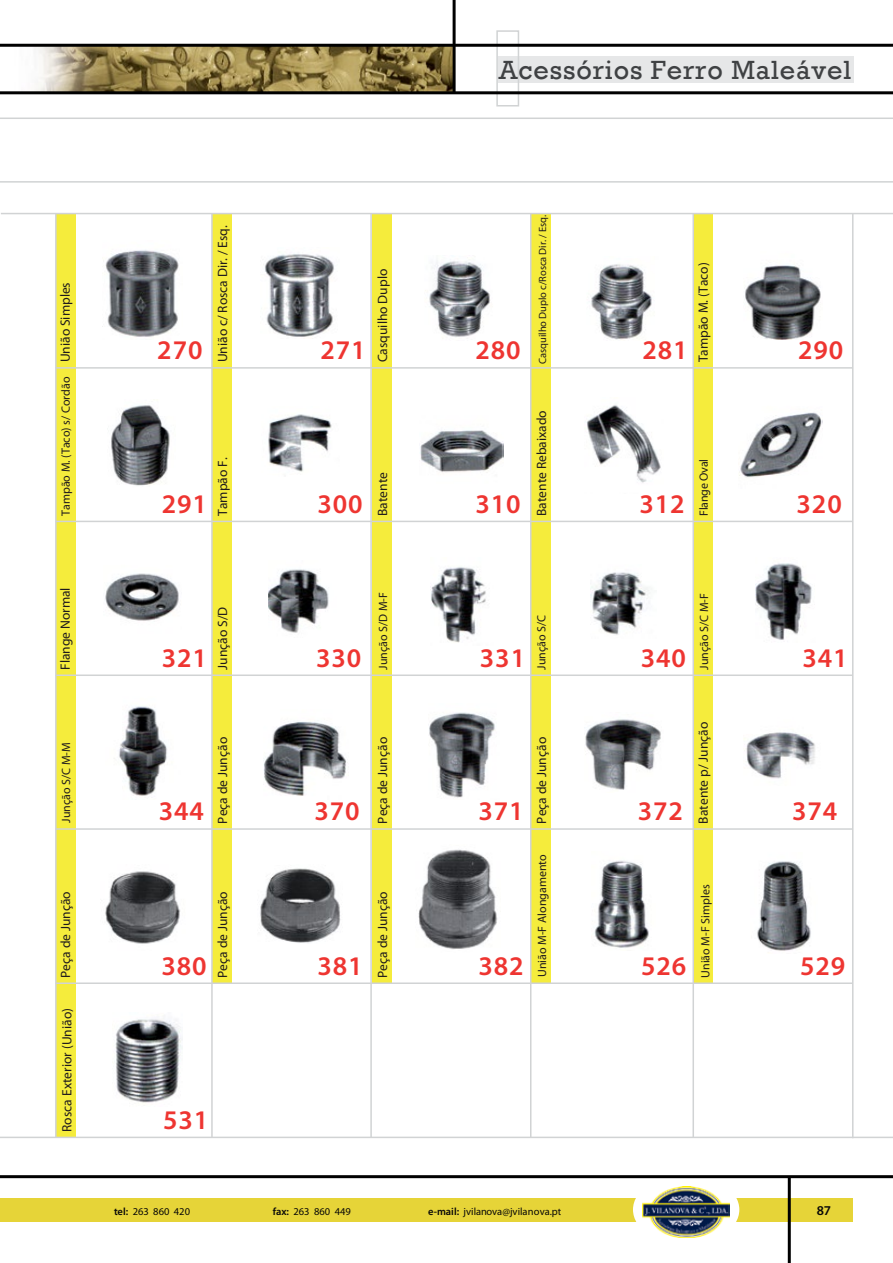
<style>
.page{position:relative;width:893px;height:1263px;background:#fff}
.page>*{position:absolute;margin:0;border:0;box-sizing:border-box;transform-origin:0 0}
.t1{font:600 27px "Myriad Pro";letter-spacing:.035em;color:#ee3531}
.t2{font:27px "Rockwell";letter-spacing:.035em;color:#3f4143}
.t3{font:13.5px "Myriad Pro";color:#1e191d}
.t4{font:600 13.5px "Myriad Pro";color:#080808}
.t5{font:12px "Myriad Pro";color:#1e191d}
.t6{font:10.5px "Myriad Pro";color:#080808}
.t7{font:10.5px "Myriad Pro";letter-spacing:-.005em;color:#1e191d}
.s1{font-weight:600}
</style>
<div class="page">
<img style="left:34px;top:47px;width:419px;height:44px">
<div style="left:56px;top:984px;width:20px;height:154px;background:#f5ec3c"></div>
<img style="left:115px;top:1019px;width:68px;height:84px">
<div style="left:531px;top:829px;width:20px;height:154px;background:#f5ec3c"></div>
<div style="left:693px;top:829px;width:20px;height:154px;background:#f5ec3c"></div>
<img style="left:757px;top:861px;width:54px;height:90px">
<div style="left:0;top:1198px;width:852px;height:24px;background:#e6d438"></div>
<div style="left:633px;top:1174px;width:106px;height:71px;background:#fff;border-radius:50%"></div>
<div style="left:56px;top:829px;width:20px;height:154px;background:#f5ec3c"></div>
<div style="left:212px;top:829px;width:20px;height:154px;background:#f5ec3c"></div>
<div style="left:372px;top:829px;width:20px;height:154px;background:#f5ec3c"></div>
<hr style="left:56px;top:982px;width:797px;height:2px;background:#d1d3d4">
<div style="left:56px;top:675px;width:20px;height:154px;background:#f5ec3c"></div>
<div style="left:212px;top:675px;width:20px;height:154px;background:#f5ec3c"></div>
<div style="left:372px;top:675px;width:20px;height:154px;background:#f5ec3c"></div>
<div style="left:531px;top:675px;width:20px;height:154px;background:#f5ec3c"></div>
<div style="left:693px;top:675px;width:20px;height:154px;background:#f5ec3c"></div>
<hr style="left:56px;top:828px;width:797px;height:2px;background:#d1d3d4">
<div style="left:56px;top:521px;width:20px;height:154px;background:#f5ec3c"></div>
<div style="left:212px;top:521px;width:20px;height:154px;background:#f5ec3c"></div>
<div style="left:372px;top:521px;width:20px;height:154px;background:#f5ec3c"></div>
<div style="left:531px;top:521px;width:20px;height:154px;background:#f5ec3c"></div>
<div style="left:693px;top:521px;width:20px;height:154px;background:#f5ec3c"></div>
<hr style="left:56px;top:674px;width:797px;height:2px;background:#d1d3d4">
<div style="left:56px;top:367px;width:20px;height:154px;background:#f5ec3c"></div>
<div style="left:212px;top:367px;width:20px;height:154px;background:#f5ec3c"></div>
<div style="left:372px;top:367px;width:20px;height:154px;background:#f5ec3c"></div>
<div style="left:531px;top:367px;width:20px;height:154px;background:#f5ec3c"></div>
<div style="left:693px;top:367px;width:20px;height:154px;background:#f5ec3c"></div>
<div style="left:56px;top:214px;width:20px;height:154px;background:#f5ec3c"></div>
<div style="left:212px;top:214px;width:20px;height:154px;background:#f5ec3c"></div>
<div style="left:372px;top:214px;width:20px;height:154px;background:#f5ec3c"></div>
<div style="left:531px;top:214px;width:20px;height:154px;background:#f5ec3c"></div>
<div style="left:693px;top:214px;width:20px;height:154px;background:#f5ec3c"></div>
<hr style="left:56px;top:367px;width:797px;height:2px;background:#d1d3d4">
<hr style="left:211px;top:213px;width:2px;height:925px;background:#d1d3d4">
<hr style="left:370px;top:213px;width:2px;height:925px;background:#d1d3d4">
<hr style="left:530px;top:213px;width:1px;height:925px;background:#d1d3d4">
<hr style="left:692px;top:213px;width:2px;height:925px;background:#d1d3d4">
<hr style="left:56px;top:521px;width:797px;height:1px;background:#d1d3d4">
<hr style="left:55px;top:213px;width:2px;height:925px;background:#d1d3d4">
<svg style="left:0;top:117px;width:15px;height:1px"></svg>
<div style="left:498px;top:57px;width:355px;height:26px;background:#e6e7e8"></div>
<div style="left:496px;top:30px;width:23px;height:77px;border:2px solid #d1d3d4"></div>
<hr style="left:0;top:91px;width:893px;height:3px;background:#000">
<hr style="left:0;top:44px;width:893px;height:3px;background:#000">
<hr style="left:0;top:1175px;width:893px;height:3px;background:#000">
<hr style="left:453px;top:0;width:3px;height:93px;background:#000">
<hr style="left:788px;top:1176px;width:3px;height:87px;background:#000">
<svg style="left:0;top:118px;width:893px;height:65px"></svg>
<hr style="left:0;top:1137px;width:893px;height:1px;background:#d1d3d4">
<hr style="left:1px;top:213px;width:892px;height:1px;background:#d1d3d4">
<hr style="left:852px;top:214px;width:1px;height:924px;background:#d1d3d4">
<img style="left:105px;top:250px;width:74px;height:87px">
<img style="left:265px;top:254px;width:69px;height:83px">
<img style="left:425px;top:261px;width:65px;height:76px">
<img style="left:591px;top:264px;width:61px;height:76px">
<img style="left:745px;top:265px;width:76px;height:74px">
<img style="left:111px;top:405px;width:59px;height:81px">
<img style="left:268px;top:414px;width:64px;height:58px">
<img style="left:420px;top:430px;width:83px;height:43px">
<img style="left:586px;top:405px;width:75px;height:78px">
<img style="left:739px;top:412px;width:83px;height:66px">
<img style="left:105px;top:573px;width:74px;height:48px">
<img style="left:269px;top:569px;width:60px;height:64px">
<img style="left:430px;top:567px;width:56px;height:76px">
<img style="left:591px;top:572px;width:58px;height:63px">
<img style="left:755px;top:563px;width:57px;height:77px">
<img style="left:114px;top:706px;width:53px;height:90px">
<img style="left:264px;top:722px;width:82px;height:74px">
<img style="left:429px;top:712px;width:66px;height:86px">
<img style="left:585px;top:719px;width:76px;height:71px">
<img style="left:744px;top:732px;width:71px;height:47px">
<img style="left:594px;top:860px;width:55px;height:88px">
<img style="left:105px;top:871px;width:75px;height:73px">
<img style="left:260px;top:868px;width:81px;height:75px">
<img style="left:418px;top:849px;width:80px;height:100px">
<img style="left:642px;top:1186px;width:87px;height:51px">
<h1 class="t2" style="left:499px;top:55px;width:354px">Acessórios Ferro Maleável</h1>
<p class="t3" style="left:57px;top:362px;width:82px;rotate:-90deg">União Simples</p>
<p class="t5" style="left:59px;top:516px;width:141px;rotate:-90deg">Tampão M. (Taco) s/ Cordão</p>
<p class="t3" style="left:57px;top:670px;width:84px;rotate:-90deg">Flange Normal</p>
<p class="t5" style="left:59px;top:823px;width:82px;rotate:-90deg">Junção S/C M-M</p>
<p class="t3" style="left:57px;top:978px;width:88px;rotate:-90deg">Peça de Junção</p>
<p class="t3" style="left:59px;top:1132px;width:125px;rotate:-90deg">Rosca Exterior (União)</p>
<h1 class="t1" style="left:157px;top:333px;width:47px">270</h1>
<p class="t3" style="left:214px;top:362px;width:139px;rotate:-90deg">União c/ Rosca Dir. / Esq.</p>
<h1 class="t1" style="left:162px;top:486px;width:47px">291</h1>
<p class="t3" style="left:214px;top:516px;width:60px;rotate:-90deg">Tampão F.</p>
<h1 class="t1" style="left:321px;top:333px;width:47px">271</h1>
<p class="t3" style="left:374px;top:362px;width:95px;rotate:-90deg">Casquilho Duplo</p>
<h1 class="t1" style="left:318px;top:486px;width:47px">300</h1>
<p class="t3" style="left:374px;top:516px;width:45px;rotate:-90deg">Batente</p>
<h1 class="t1" style="left:475px;top:333px;width:47px">280</h1>
<p class="t7" style="left:536px;top:364px;width:151px;rotate:-90deg">Casquilho Duplo c/Rosca Dir. / Esq.</p>
<h1 class="t1" style="left:475px;top:486px;width:47px">310</h1>
<p class="t3" style="left:533px;top:516px;width:107px;rotate:-90deg">Batente Rebaixado</p>
<h1 class="t1" style="left:642px;top:333px;width:47px">281</h1>
<p class="t3" style="left:695px;top:362px;width:101px;rotate:-90deg">Tampão M. (Taco)</p>
<h1 class="t1" style="left:639px;top:486px;width:47px">312</h1>
<p class="t5" style="left:696px;top:516px;width:59px;rotate:-90deg">Flange Oval</p>
<h1 class="t1" style="left:798px;top:333px;width:47px">290</h1>
<h1 class="t1" style="left:797px;top:486px;width:47px">320</h1>
<p class="t5" style="left:376px;top:670px;width:79px;rotate:-90deg">Junção S/D M-F</p>
<p class="t5" style="left:697px;top:670px;width:78px;rotate:-90deg">Junção S/C M-F</p>
<p class="t3" style="left:214px;top:670px;width:65px;rotate:-90deg">Junção S/D</p>
<p class="t5" style="left:534px;top:670px;width:56px;rotate:-90deg">Junção S/C</p>
<h1 class="t1" style="left:162px;top:640px;width:47px">321</h1>
<h1 class="t1" style="left:316px;top:640px;width:47px">330</h1>
<h1 class="t1" style="left:480px;top:640px;width:47px">331</h1>
<h1 class="t1" style="left:641px;top:640px;width:47px">340</h1>
<h1 class="t1" style="left:802px;top:640px;width:47px">341</h1>
<h1 class="t1" style="left:159px;top:794px;width:47px">344</h1>
<p class="t3" style="left:214px;top:823px;width:88px;rotate:-90deg">Peça de Junção</p>
<h1 class="t1" style="left:161px;top:948px;width:47px">380</h1>
<p class="t3" style="left:214px;top:978px;width:88px;rotate:-90deg">Peça de Junção</p>
<h1 class="t1" style="left:163px;top:1102px;width:47px">531</h1>
<h1 class="t1" style="left:315px;top:794px;width:47px">370</h1>
<p class="t3" style="left:374px;top:823px;width:88px;rotate:-90deg">Peça de Junção</p>
<h1 class="t1" style="left:318px;top:948px;width:47px">381</h1>
<p class="t3" style="left:374px;top:978px;width:88px;rotate:-90deg">Peça de Junção</p>
<h1 class="t1" style="left:478px;top:794px;width:47px">371</h1>
<h1 class="t1" style="left:478px;top:948px;width:47px">382</h1>
<p class="t3" style="left:533px;top:823px;width:88px;rotate:-90deg">Peça de Junção</p>
<p class="t5" style="left:535px;top:977px;width:125px;rotate:-90deg">União M-F Alongamento</p>
<h1 class="t1" style="left:638px;top:794px;width:47px">372</h1>
<p class="t3" style="left:695px;top:823px;width:103px;rotate:-90deg">Batente p/ Junção</p>
<h1 class="t1" style="left:641px;top:948px;width:47px">526</h1>
<p class="t5" style="left:698px;top:978px;width:95px;rotate:-90deg">União M-F Simples</p>
<h1 class="t1" style="left:792px;top:794px;width:47px">374</h1>
<h1 class="t1" style="left:800px;top:948px;width:47px">529</h1>
<p class="t6" style="left:114px;top:1204px;width:77px"><span class="s1">tel:</span> 263 860 420</p>
<p class="t6" style="left:273px;top:1204px;width:80px"><span class="s1">fax:</span> 263 860 449</p>
<p class="t6" style="left:428px;top:1204px;width:135px"><span class="s1">e-mail:</span> jvilanova@jvilanova.pt</p>
<p class="t4" style="left:817px;top:1202px;width:16px">87</p>
</div>
